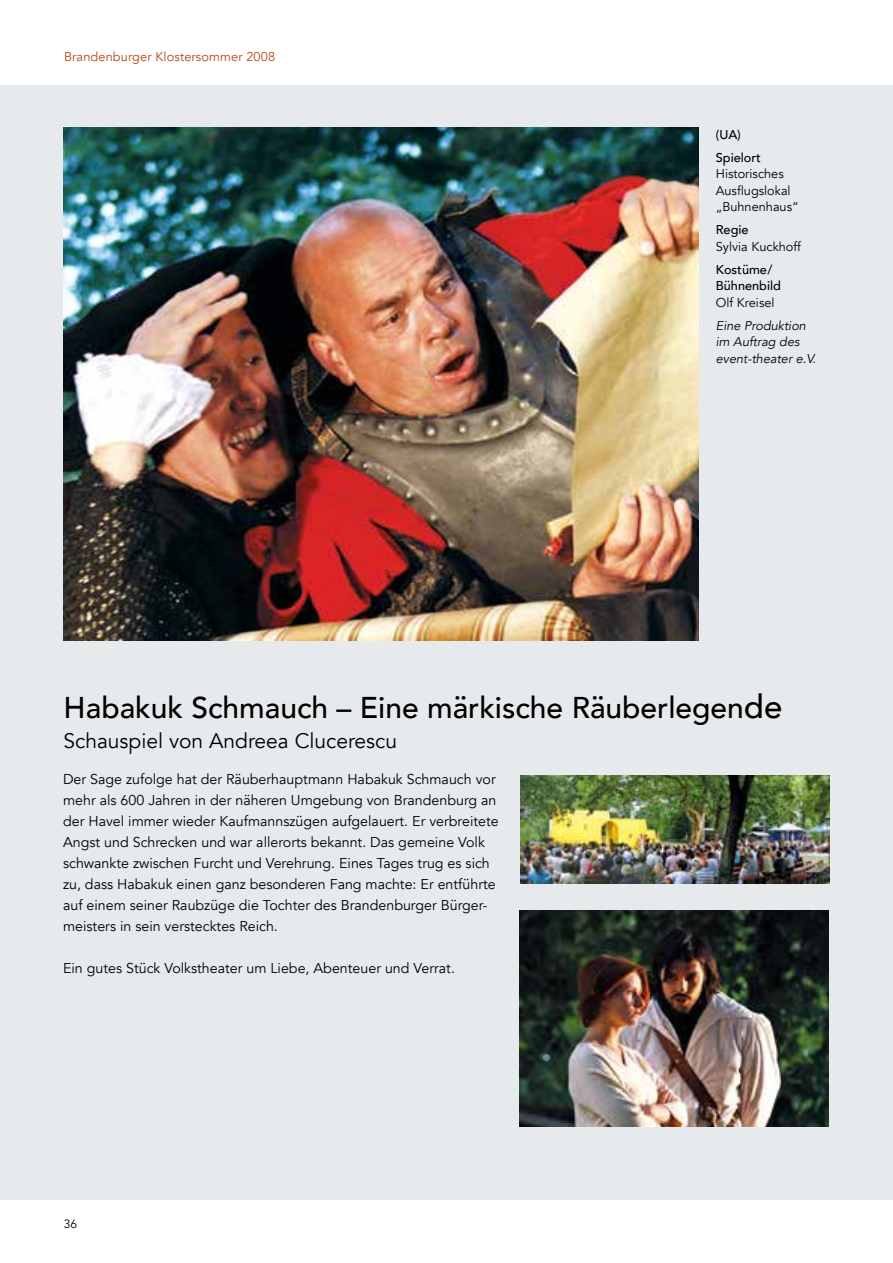
<style>
.page{position:relative;width:893px;height:1263px;background:#fff}
.page>*{position:absolute;margin:0;border:0;box-sizing:border-box;transform-origin:0 0}
.t1{font:500 30px "Avenir";color:#000}
.t2{font:21px "Avenir";color:#000}
.t3{font:14.25px/21px "Avenir";color:#000}
.t4{font:12.75px/16.5px "Avenir";color:#000}
.t5{font:italic 12.75px/16.5px "Avenir";color:#000}
.t6{font:500 12.75px/22.8px "Avenir";color:#000}
.t7{font:12.75px "Avenir";letter-spacing:.01em;color:#b34616}
.t8{font:12px "Avenir";color:#000}
.s1{font-size:33px}
</style>
<div class="page">
<div style="left:0;top:85px;width:893px;height:1114px;background:#e7eaec"></div>
<img style="left:64px;top:128px;width:635px;height:512px">
<img style="left:520px;top:910px;width:308px;height:216px">
<img style="left:520px;top:775px;width:309px;height:108px">
<p class="t7" style="left:64px;top:49px;width:213px">Brandenburger Klostersommer 2008</p>
<p class="t6" style="left:716px;top:123px;width:47px">(UA)<br>Spielort</p>
<p class="t4" style="left:716px;top:166px;width:84px">Historisches<br>Ausflugslokal „Buhnenhaus“</p>
<p class="t6" style="left:716px;top:218px;width:34px">Regie</p>
<p class="t4" style="left:716px;top:238px;width:87px">Sylvia Kuckhoff</p>
<p class="t6" style="left:716px;top:260px;width:67px;line-height:16.5px">Kostüme/<br>Bühnenbild</p>
<p class="t4" style="left:716px;top:294px;width:60px">Olf Kreisel</p>
<p class="t5" style="left:716px;top:317px;width:102px">Eine Produktion im Auftrag des event-theater e.V.</p>
<h1 class="t1" style="left:64px;top:682px;width:720px">Habakuk Schmauch – Eine märkische Räuberlegen<span class="s1">de</span></h1>
<h2 class="t2" style="left:64px;top:728px;width:335px">Schauspiel von Andreea Clucerescu</h2>
<p class="t3" style="left:63px;top:769px;width:437px">Der Sage zufolge hat der Räuberhauptmann Habakuk Schmauch vor mehr als 600 Jahren in der näheren Umgebung von Brandenburg an der Havel immer wieder Kaufmannszügen aufgelauert. Er verbreitete Angst und Schrecken und war allerorts bekannt. Das gemeine Volk schwankte zwischen Furcht und Verehrung. Eines Tages trug es sich zu, dass Habakuk einen ganz besonderen Fang machte: Er entführte auf einem seiner Raubzüge die Tochter des Brandenburger Bürger&shy;meisters in sein verstecktes Reich.</p>
<p class="t3" style="left:63px;top:958px;width:393px">Ein gutes Stück Volkstheater um Liebe, Abenteuer und Verrat.</p>
<p class="t8" style="left:64px;top:1217px;width:15px">36</p>
</div>
